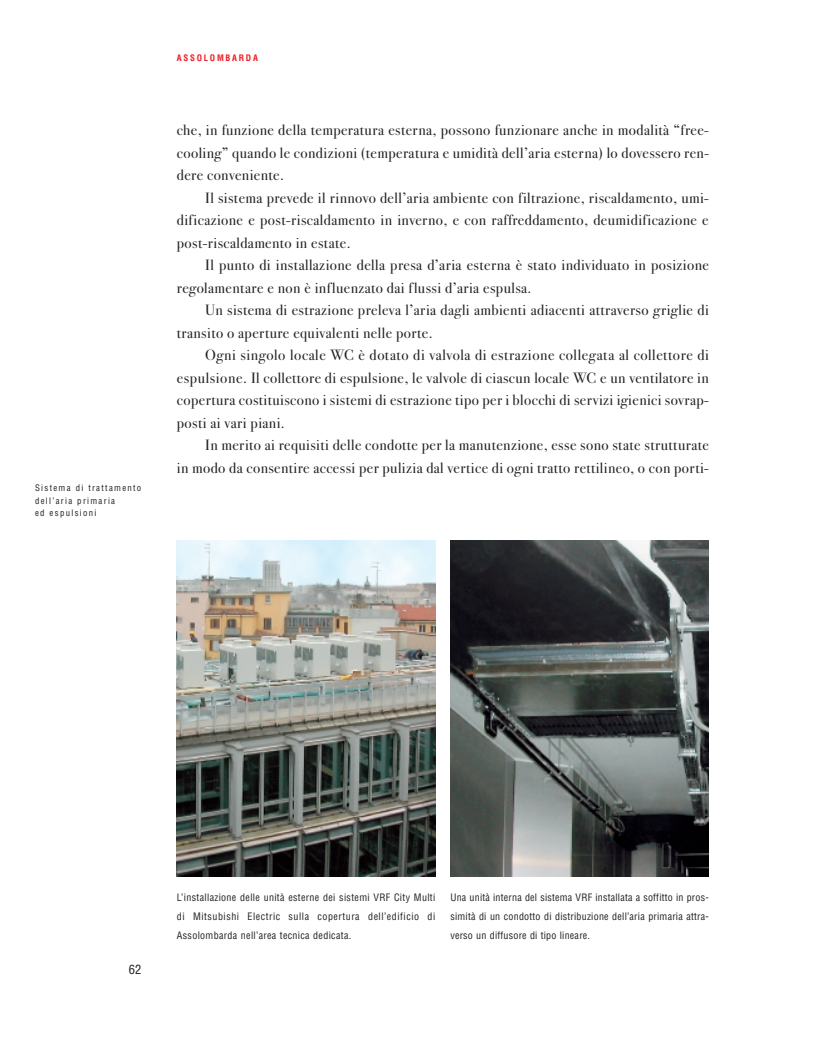
<style>
.page{position:relative;width:816px;height:1053px;background:#fff}
.page>*{position:absolute;margin:0;border:0;box-sizing:border-box;transform-origin:0 0}
.t1{font:15px/22.5px "Bodoni Sev ITC Book OS";letter-spacing:.03em;color:#231f20;text-align:justify}
.t2{font:condensed 12.5px "Helvetica";color:#231f20}
.t3{font:condensed 10px/18.8px "Helvetica";letter-spacing:.03em;color:#231f20;text-align:justify}
.t4{font:condensed 8.75px/12.5px "Helvetica";letter-spacing:.15em;color:#231f20}
.t5{font:700 condensed 8.75px "Helvetica";letter-spacing:.2em;color:#ee1d23}
</style>
<div class="page">
<svg style="left:176px;top:540px;width:533px;height:337px;background:#6f7270"></svg>
<p class="t4" style="left:35px;top:483px;width:108px">Sistema di trattamento dell’aria primaria<br>ed espulsioni</p>
<p class="t5" style="left:177px;top:54px;width:82px">ASSOLOMBARDA</p>
<p class="t1" style="left:177px;top:121px;width:533px">che, in funzione della temperatura esterna, possono funzionare anche in modalità “free&shy;cooling” quando le condizioni (temperatura e umidità dell’aria esterna) lo dovessero ren&shy;dere conveniente.</p>
<p class="t1" style="left:177px;top:188px;width:533px;text-indent:28px">Il sistema prevede il rinnovo dell’aria ambiente con filtrazione, riscaldamento, umi&shy;dificazione e post-riscaldamento in inverno, e con raffreddamento, deumidificazione e post-riscaldamento in estate.</p>
<p class="t1" style="left:177px;top:256px;width:533px;text-indent:28px">Il punto di installazione della presa d’aria esterna è stato individuato in posizione regolamentare e non è influenzato dai flussi d’aria espulsa.</p>
<p class="t1" style="left:177px;top:301px;width:533px;text-indent:28px">Un sistema di estrazione preleva l’aria dagli ambienti adiacenti attraverso griglie di transito o aperture equivalenti nelle porte.</p>
<p class="t1" style="left:177px;top:346px;width:533px;text-indent:28px">Ogni singolo locale WC è dotato di valvola di estrazione collegata al collettore di espulsione. Il collettore di espulsione, le valvole di ciascun locale WC e un ventilatore in copertura costituiscono i sistemi di estrazione tipo per i blocchi di servizi igienici sovrap&shy;posti ai vari piani.</p>
<p class="t1" style="left:177px;top:436px;width:533px;text-align:right">In merito ai requisiti delle condotte per la manutenzione, esse sono state strutturate<br>in modo da consentire accessi per pulizia dal vertice di ogni tratto rettilineo, o con porti-</p>
<p class="t2" style="left:129px;top:965px;width:14px">62</p>
<p class="t3" style="left:177px;top:889px;width:260px">L’installazione delle unità esterne dei sistemi VRF City Multi di Mitsubishi Electric sulla copertura dell’edificio di Assolombarda nell’area tecnica dedicata.</p>
<p class="t3" style="left:450px;top:889px;width:260px">Una unità interna del sistema VRF installata a soffitto in pros&shy;simità di un condotto di distribuzione dell’aria primaria attra&shy;verso un diffusore di tipo lineare.</p>
</div>
